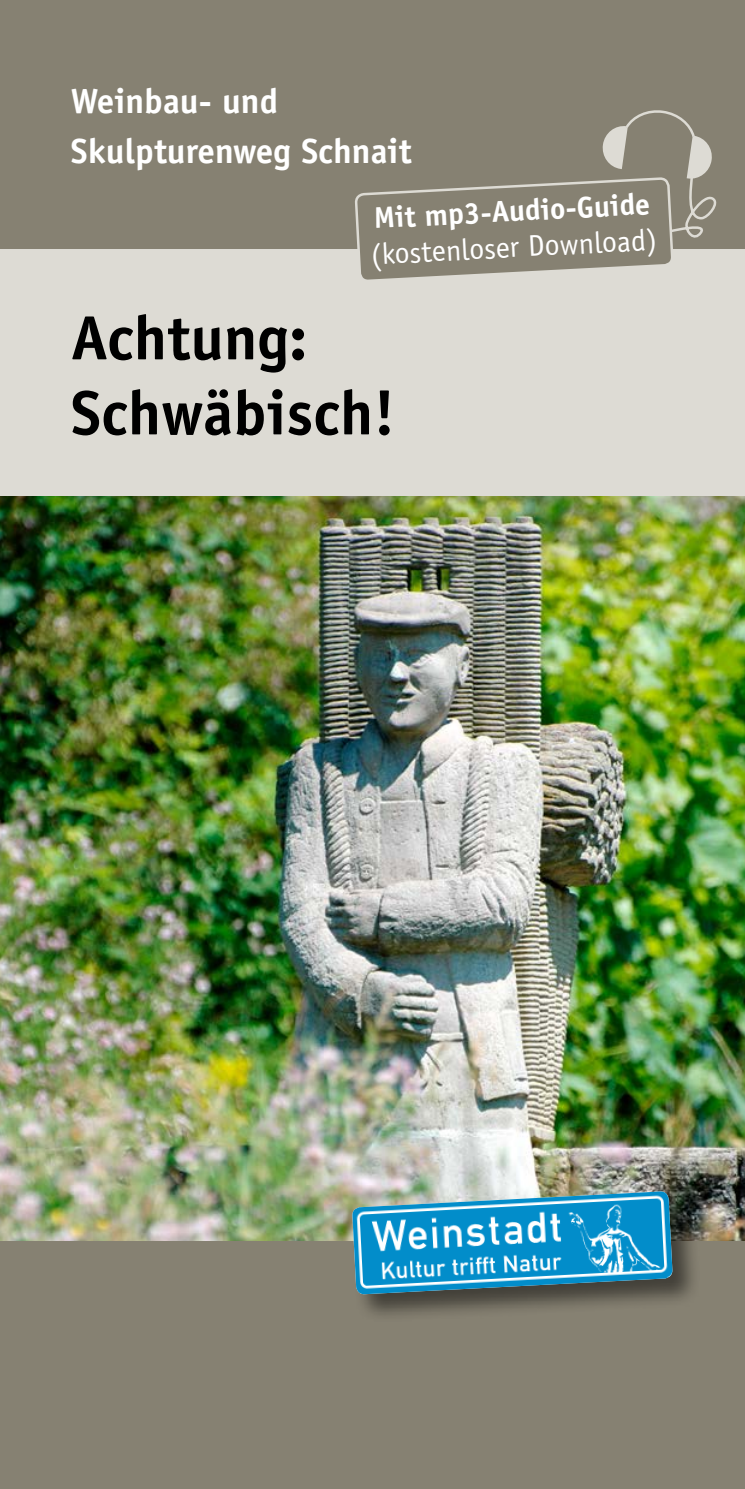
<style>
.page{position:relative;width:745px;height:1489px;background:#fff}
.page>*{position:absolute;margin:0;border:0;box-sizing:border-box;transform-origin:0 0}
.t1{font:700 62.5px/75px "Officina Sans";color:#000}
.t2{font:700 35px/50px "Officina Sans";color:#fff}
.t3{font:30px "Officina Sans";color:#fff}
.t4{font:700 30px "Officina Sans";color:#fff}
</style>
<div class="page">
<div style="left:0;top:0;width:744px;height:1488px;background:#868172"></div>
<div style="left:0;top:249px;width:744px;height:990px;background:#dddbd4"></div>
<img style="left:0;top:496px;width:744px;height:744px">
<div style="left:352px;top:1191px;width:349px;height:132px;background:#000;opacity:.5"></div>
<img style="left:352px;top:1191px;width:320px;height:103px">
<svg style="left:355px;top:110px;width:362px;height:170px"></svg>
<p class="t2" style="left:71px;top:75px;width:342px">Weinbau- und<br>Skulpturenweg Schnait</p>
<p class="t4" style="left:373px;top:199px;width:278px;rotate:-3deg">Mit mp3-Audio-Guide</p>
<p class="t3" style="left:369px;top:237px;width:288px;rotate:-3deg">(kostenloser Download)</p>
<h1 class="t1" style="left:71px;top:300px;width:326px">Achtung:<br>Schwäbisch!</h1>
</div>
